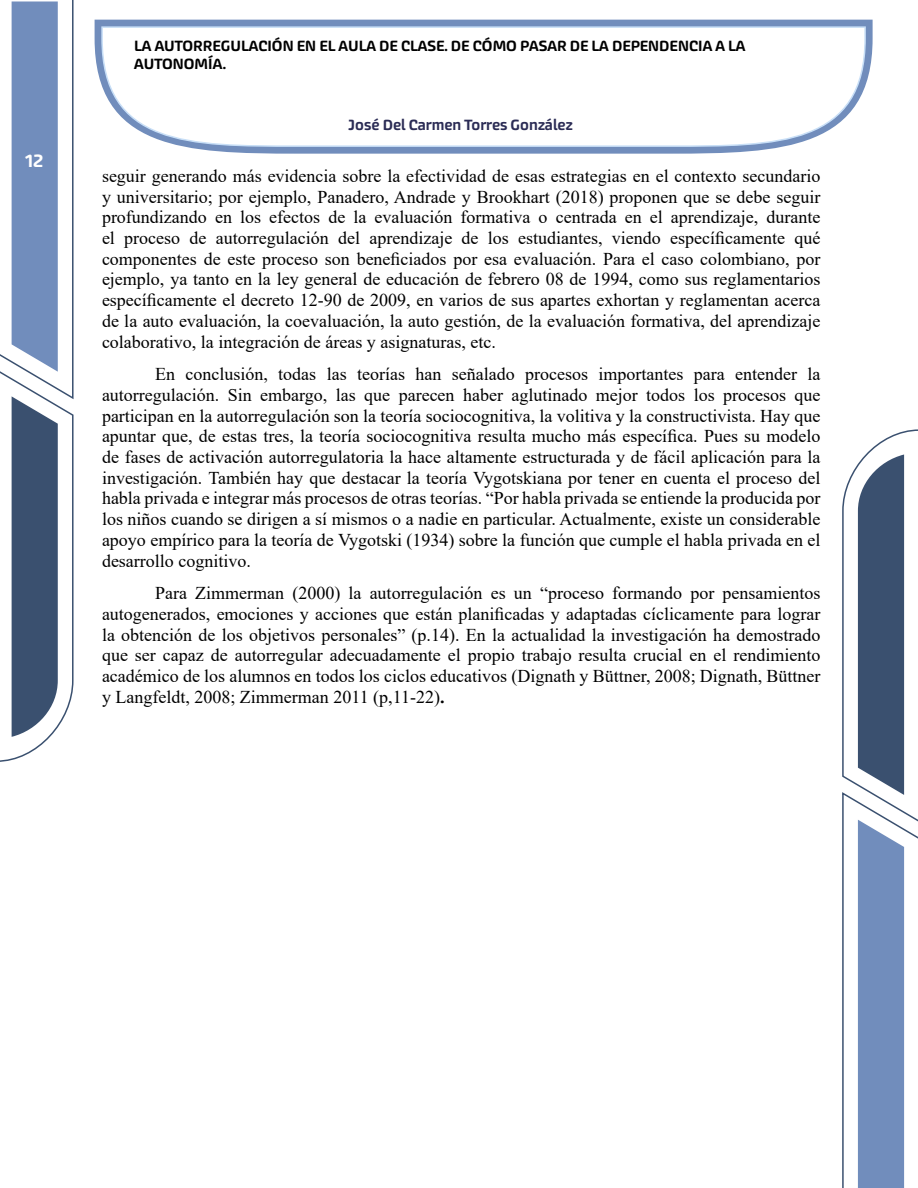
<style>
.page{position:relative;width:918px;height:1188px;background:#fff}
.page>*{position:absolute;margin:0;border:0;box-sizing:border-box;transform-origin:0 0}
.t1{font:18px/20.7px "Times New Roman";color:#000;text-align:justify}
.t2{font:500 18px "Akceler Aalt";color:#fff}
.t3{font:500 15px/18px "Akceler Aalt";color:#000}
.t4{font:500 15px "Akceler Aalt";color:#2b2c55}
.s1{font-weight:700}
</style>
<div class="page">
<svg style="left:0;top:0;width:74px;height:762px"></svg>
<svg style="left:842px;top:429px;width:76px;height:759px"></svg>
<svg style="left:95px;top:20px;width:778px;height:134px;fill:#718dbc"></svg>
<svg style="left:101px;top:26px;width:766px;height:122px"></svg>
<p class="t2" style="left:25px;top:147px;width:19px">12</p>
<p class="t3" style="left:134px;top:36px;width:613px">LA AUTORREGULACIÓN EN EL AULA DE CLASE. DE CÓMO PASAR DE LA DEPENDENCIA A LA<br>AUTONOMÍA.</p>
<p class="t4" style="left:349px;top:114px;width:225px">José Del Carmen Torres González</p>
<p class="t1" style="left:102px;top:165px;width:720px">seguir generando más evidencia sobre la efectividad de esas estrategias en el contexto secundario y universitario; por ejemplo, Panadero, Andrade y Brookhart (2018) proponen que se debe seguir profundizando en los efectos de la evaluación formativa o centrada en el aprendizaje, durante el proceso de autorregulación del aprendizaje de los estudiantes, viendo específicamente qué componentes de este proceso son beneficiados por esa evaluación. Para el caso colombiano, por ejemplo, ya tanto en la ley general de educación de febrero 08 de 1994, como sus reglamentarios específicamente el decreto 12-90 de 2009, en varios de sus apartes exhortan y reglamentan acerca de la auto evaluación, la coevaluación, la auto gestión, de la evaluación formativa, del aprendizaje colaborativo, la integración de áreas y asignaturas, etc.</p>
<p class="t1" style="left:102px;top:363px;width:720px;text-indent:53px">En conclusión, todas las teorías han señalado procesos importantes para entender la autorregulación. Sin embargo, las que parecen haber aglutinado mejor todos los procesos que participan en la autorregulación son la teoría sociocognitiva, la volitiva y la constructivista. Hay que apuntar que, de estas tres, la teoría sociocognitiva resulta mucho más específica. Pues su modelo de fases de activación autorregulatoria la hace altamente estructurada y de fácil aplicación para la investigación. También hay que destacar la teoría Vygotskiana por tener en cuenta el proceso del habla privada e integrar más procesos de otras teorías. “Por habla privada se entiende la producida por los niños cuando se dirigen a sí mismos o a nadie en particular. Actualmente, existe un considerable apoyo empírico para la teoría de Vygotski (1934) sobre la función que cumple el habla privada en el desarrollo cognitivo.</p>
<p class="t1" style="left:102px;top:582px;width:720px;text-indent:53px">Para Zimmerman (2000) la autorregulación es un “proceso formando por pensamientos autogenerados, emociones y acciones que están planificadas y adaptadas cíclicamente para lograr la obtención de los objetivos personales” (p.14). En la actualidad la investigación ha demostrado que ser capaz de autorregular adecuadamente el propio trabajo resulta crucial en el rendimiento académico de los alumnos en todos los ciclos educativos (Dignath y Büttner, 2008; Dignath, Büttner y Langfeldt, 2008; Zimmerman 2011 (p,11-22)<span class="s1">.</span></p>
</div>
